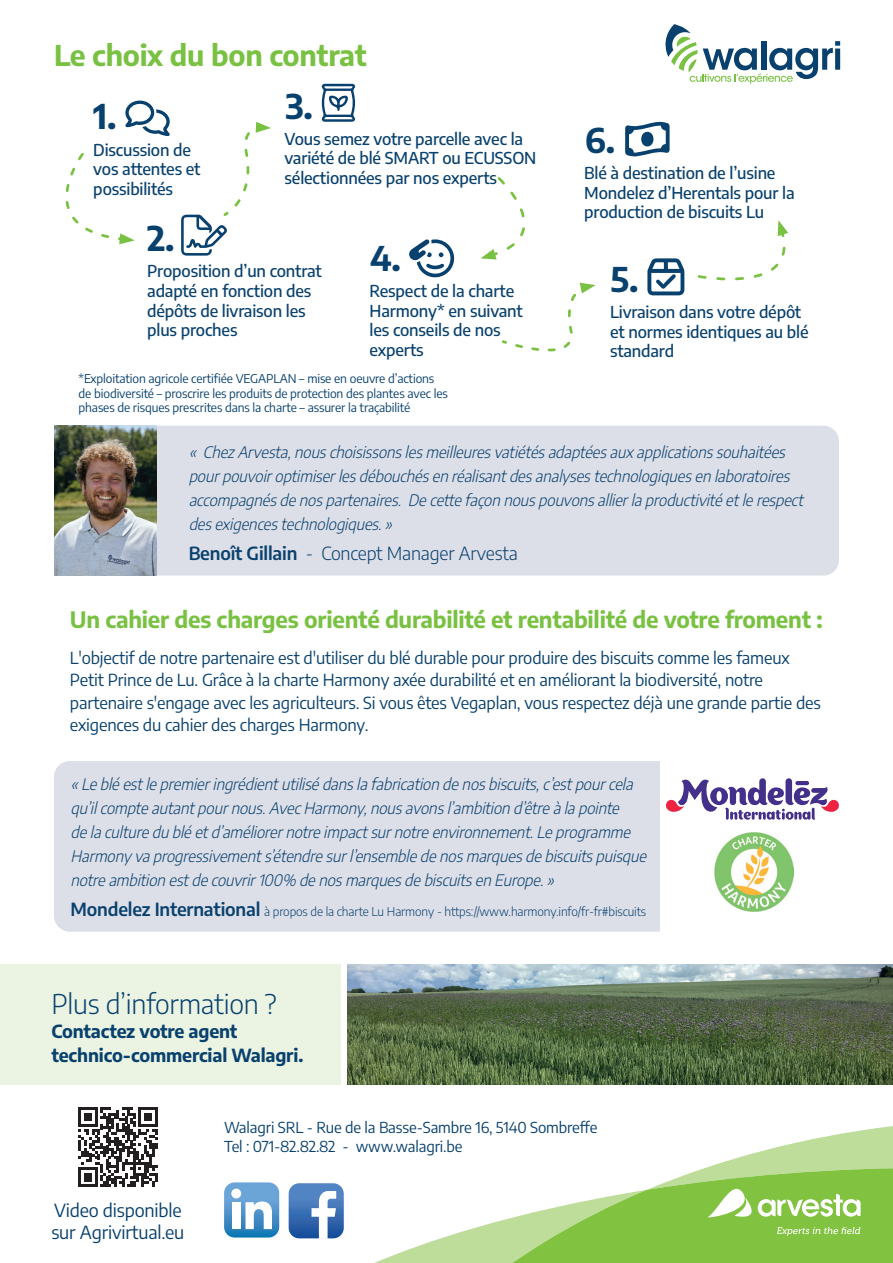
<style>
.page{position:relative;width:893px;height:1263px;background:#fff}
.page>*{position:absolute;margin:0;border:0;box-sizing:border-box;transform-origin:0 0}
.t1{font:700 33.9px "Encode Sans";color:#09416e}
.t2{font:700 28.5px "Encode Sans";letter-spacing:-.01em;color:#79c142}
.t3{font:300 27px "Encode Sans";letter-spacing:-.01em;color:#09416e}
.t4{font:700 22.5px "Encode Sans";letter-spacing:-.01em;color:#79c142}
.t5{font:700 18px/24px "Encode Sans";letter-spacing:-.01em;color:#09416e}
.t6{font:300 18px "Encode Sans";letter-spacing:-.01em;color:#09416e}
.t7{font:18px/21.6px "Encode Sans";letter-spacing:-.01em;color:#09416e}
.t8{font:16.5px/22.5px "Encode Sans";letter-spacing:-.01em;color:#09416e}
.t9{font:500 16.35px/19.5px "Encode Sans";letter-spacing:-.01em;color:#09416e}
.t10{font:italic 300 15.75px/24px "Encode Sans";color:#09416e}
.t11{font:15px/19.5px "Encode Sans";letter-spacing:-.01em;color:#09416e}
.t12{font:12px/14.4px "Encode Sans";letter-spacing:-.01em;color:#09416e}
.t13{font:300 12px "Encode Sans";letter-spacing:-.01em;color:#09416e}
.s1{font-weight:600}
.s2{font-weight:600;font-size:18px}
</style>
<div class="page">
<div style="left:54px;top:761px;width:686px;height:171px;background:#dddfe8;border-radius:16px"></div>
<div style="left:140px;top:426px;width:699px;height:149px;background:#dddfe8;border-radius:16px"></div>
<div style="left:0;top:964px;width:340px;height:120px;background:#ebf4e2"></div>
<svg style="left:374px;top:1126px;width:519px;height:137px"></svg>
<svg style="left:665px;top:24px;width:175px;height:60px"></svg>
<svg style="left:289px;top:1183px;width:55px;height:56px"></svg>
<svg style="left:224px;top:1182px;width:55px;height:55px"></svg>
<svg style="left:78px;top:1107px;width:80px;height:79px"></svg>
<div style="left:660px;top:761px;width:153px;height:171px;background:#fff"></div>
<img style="left:347px;top:964px;width:546px;height:120px">
<svg style="left:625px;top:122px;width:45px;height:35px"></svg>
<svg style="left:321px;top:84px;width:35px;height:38px"></svg>
<svg style="left:125px;top:101px;width:45px;height:35px"></svg>
<svg style="left:65px;top:153px;width:70px;height:91px"></svg>
<svg style="left:181px;top:122px;width:90px;height:134px"></svg>
<svg style="left:480px;top:177px;width:45px;height:82px"></svg>
<svg style="left:502px;top:283px;width:94px;height:69px"></svg>
<svg style="left:697px;top:220px;width:91px;height:61px"></svg>
<svg style="left:409px;top:239px;width:46px;height:39px"></svg>
<svg style="left:647px;top:258px;width:37px;height:37px"></svg>
<img style="left:54px;top:426px;width:102px;height:149px">
<svg style="left:666px;top:778px;width:173px;height:42px"></svg>
<img style="left:714px;top:832px;width:80px;height:80px">
<h2 class="t2" style="left:54px;top:36px;width:314px">Le choix du bon contrat</h2>
<h1 class="t1" style="left:93px;top:93px;width:25px">1.</h1>
<p class="t9" style="left:93px;top:139px;width:109px">Discussion de vos attentes et possibilités</p>
<h1 class="t1" style="left:285px;top:83px;width:29px">3.</h1>
<p class="t9" style="left:285px;top:128px;width:253px">Vous semez votre parcelle avec la variété de blé SMART ou ECUSSON sélectionnées par nos experts</p>
<h1 class="t1" style="left:147px;top:215px;width:29px">2.</h1>
<p class="t9" style="left:147px;top:261px;width:176px">Proposition d’un contrat adapté en fonction des dépôts de livraison les plus proches</p>
<h1 class="t1" style="left:370px;top:235px;width:32px">4.</h1>
<p class="t9" style="left:370px;top:280px;width:155px">Respect de la charte<br>Harmony* en suivant les conseils de nos experts</p>
<p class="t12" style="left:79px;top:371px;width:371px">*Exploitation agricole certifiée VEGAPLAN – mise en oeuvre d’actions de biodiversité – proscrire les produits de protection des plantes avec les phases de risques prescrites dans la charte – assurer la traçabilité</p>
<h1 class="t1" style="left:585px;top:117px;width:32px">6.</h1>
<p class="t9" style="left:584px;top:162px;width:212px">Blé à destination de l’usine<br>Mondelez d’Herentals pour la production de biscuits Lu</p>
<h1 class="t1" style="left:611px;top:256px;width:29px">5.</h1>
<p class="t9" style="left:610px;top:301px;width:200px">Livraison dans votre dépôt et normes identiques au blé standard</p>
<p class="t10" style="left:189px;top:439px;width:620px">« ChezArvesta,nouschoisissonslesmeilleuresvatiétésadaptéesauxapplicationssouhaitées pourpouvoiroptimiserlesdébouchésen réalisantdesanalysestechnologiquesen laboratoires accompagnésdenospartenaires. Decettefaçon nouspouvonsallierlaproductivitéetlerespect desexigencestechnologiques.»</p>
<p class="t6" style="left:189px;top:541px;width:331px"><span class="s1">Benoît Gillain</span> - Concept Manager Arvesta</p>
<h3 class="t4" style="left:70px;top:604px;width:754px">Un cahier des charges orienté durabilité et rentabilité de votre froment :</h3>
<p class="t8" style="left:70px;top:645px;width:753px">L'objectif de notre partenaire est d'utiliser du blé durable pour produire des biscuits comme les fameux Petit Prince de Lu. Grâce à la charte Harmony axée durabilité et en améliorant la biodiversité, notre partenaire s'engage avec les agriculteurs. Si vous êtes Vegaplan, vous respectez déjà une grande partie des exigences du cahier des charges Harmony.</p>
<p class="t10" style="left:71px;top:772px;width:581px">«Lebléestlepremieringrédientutilisédanslafabrication denosbiscuits,c’estpourcela qu’ilcompteautantpournous.AvecHarmony,nousavonsl’ambition d’êtreàlapointe delaculturedubléetd’améliorernotreimpactsurnotreenvironnement.Leprogramme Harmonyvaprogressivements’étendresurl’ensembledenosmarquesdebiscuitspuisque notreambition estdecouvrir100% denosmarquesdebiscuitsen Europe.»</p>
<p class="t13" style="left:71px;top:904px;width:577px"><span class="s2">Mondelez International</span> à propos de la charte Lu Harmony - https://www.harmony.info/fr-fr#biscuits</p>
<h3 class="t3" style="left:51px;top:986px;width:227px">Plus d’information ?</h3>
<p class="t5" style="left:51px;top:1019px;width:253px">Contactez votre agent technico-commercial Walagri.</p>
<p class="t7" style="left:51px;top:1199px;width:135px">Video disponible sur Agrivirtual.eu</p>
<p class="t11" style="left:224px;top:1117px;width:375px">Walagri SRL - Rue de la Basse-Sambre 16, 5140 Sombreffe<br>Tel : 071-82.82.82 - www.walagri.be</p>
</div>
